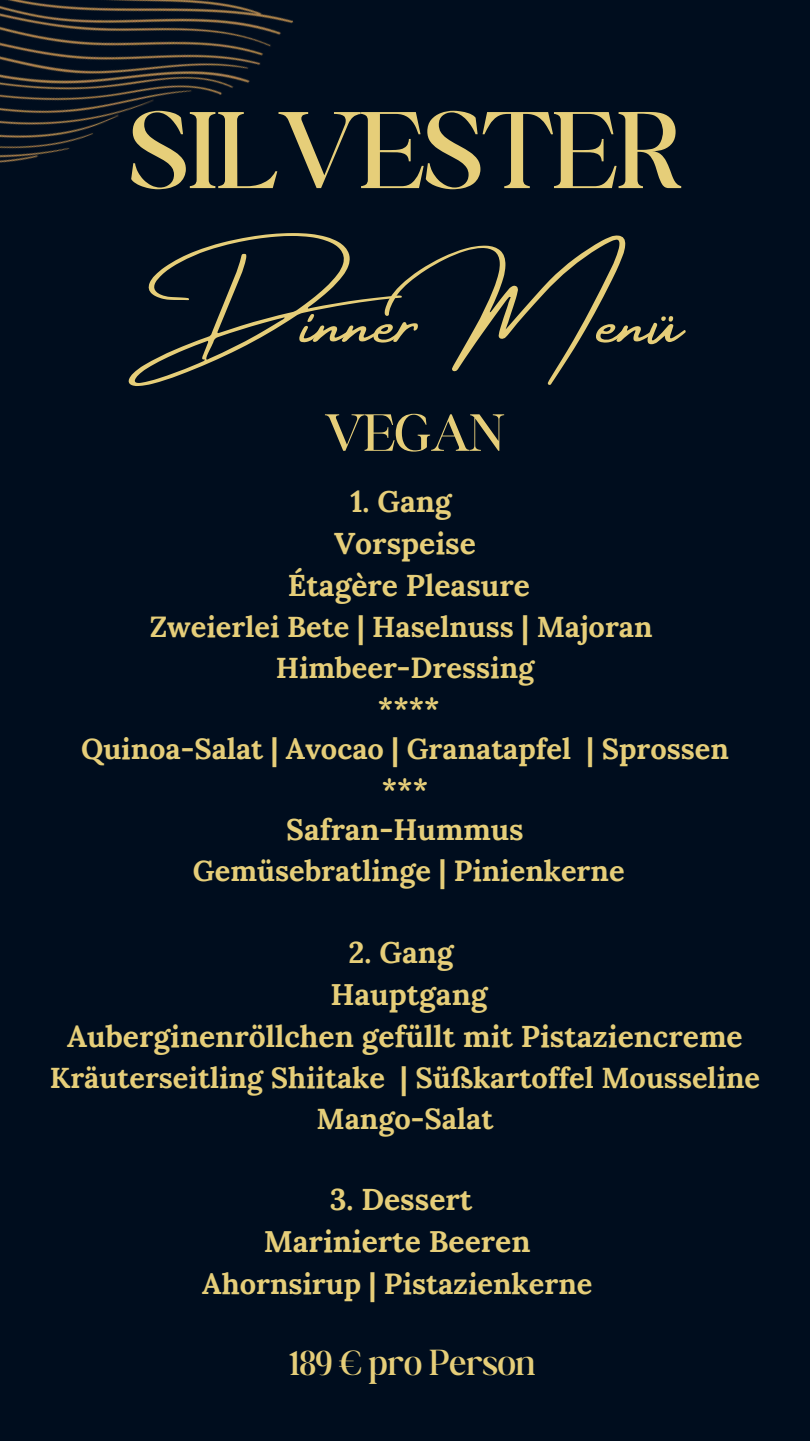
<style>
.page{position:relative;width:810px;height:1441px;background:#fff}
.page>*{position:absolute;margin:0;border:0;box-sizing:border-box;transform-origin:0 0}
.t1{font:300 117.3px "Boston Angel";color:#e6ce79}
.t2{font:81.3px "Amsterdam Four";color:#e6ce79}
.t3{font:300 56.3px "Boston Angel";color:#e6ce79}
.t4{font:300 39px "Boston Angel";color:#e6ce79}
.t5{font:700 30px/42px "Lora";color:#e6ce79;text-align:center}
.t6{font:700 29.8px "Lora";color:#e6ce79}
.t7{font:700 29px/40.5px "Lora";color:#e6ce79;text-align:center}
</style>
<div class="page">
<div style="left:0;top:0;width:810px;height:1440px;background:#000d1e"></div>
<img style="left:0;top:0;width:293px;height:163px">
<h1 class="t1" style="left:129px;top:80px;width:553px">SILVESTER</h1>
<h2 class="t2" style="left:127px;top:275px;width:564px">Dinner Menü</h2>
<h3 class="t3" style="left:325px;top:399px;width:181px">VEGAN</h3>
<p class="t5" style="left:288px;top:479px;width:244px">1. Gang<br>Vorspeise<br>Étagère Pleasure</p>
<p class="t7" style="left:81px;top:606px;width:649px">Zweierlei Bete | Haselnuss | Majoran<br>Himbeer-Dressing<br>****<br>Quinoa-Salat | Avocao | Granatapfel | Sprossen ***</p>
<p class="t6" style="left:286px;top:810px;width:239px">Safran-Hummus</p>
<p class="t7" style="left:193px;top:849px;width:433px">Gemüsebratlinge | Pinienkerne</p>
<p class="t5" style="left:67px;top:930px;width:677px">2. Gang<br>Hauptgang<br>Auberginenröllchen gefüllt mit Pistaziencreme</p>
<p class="t7" style="left:50px;top:1056px;width:712px">Kräuterseitling Shiitake | Süßkartoffel Mousseline<br>Mango-Salat</p>
<p class="t5" style="left:264px;top:1178px;width:268px">3. Dessert<br>Marinierte Beeren</p>
<p class="t7" style="left:202px;top:1262px;width:392px">Ahornsirup | Pistazienkerne</p>
<h3 class="t4" style="left:289px;top:1338px;width:248px">189 € pro Person</h3>
</div>
